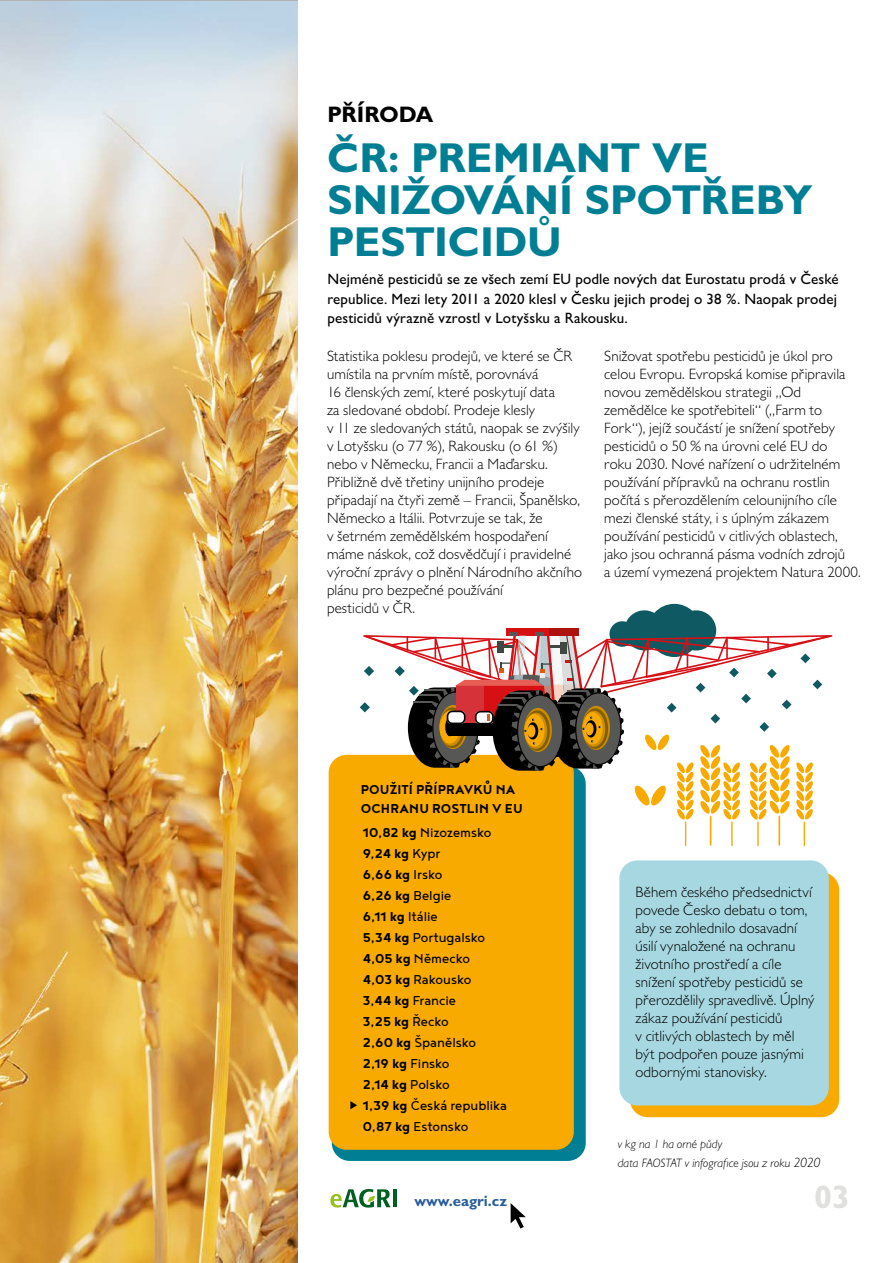
<style>
.page{position:relative;width:893px;height:1263px;background:#fff}
.page>*{position:absolute;margin:0;border:0;box-sizing:border-box;transform-origin:0 0}
.t1{font:700 42px/42px "Gill Sans MT Pro";letter-spacing:-.01em;color:#007f94}
.t2{font:700 32.55px "Gill Sans MT Pro";color:#e0e0df}
.t3{font:700 22.5px "Gill Sans MT Pro";letter-spacing:-.005em;color:#000}
.t4{font:15.75px/21px "Noyh Geometric";letter-spacing:-.005em;color:#000}
.t5{font:700 15.75px/18.9px "Noyh Geometric";letter-spacing:.01em;color:#000}
.t6{font:300 15px/18px "Gill Sans MT Pro";letter-spacing:.005em;color:#000}
.t7{font:500 15px/19.5px "Gill Sans MT Pro";letter-spacing:.01em;color:#000;text-align:justify}
.t8{font:700 15px "Gill Sans MT Pro";color:#275b9b}
.t9{font:italic 300 12.15px/18.9px "Gill Sans MT Pro";letter-spacing:.005em;color:#000}
.s1{font-weight:700}
.s2{font-size:13.5px}
</style>
<div class="page">
<div style="left:630px;top:872px;width:209px;height:245px;background:#f8aa00;border-radius:18px"></div>
<div style="left:332px;top:766px;width:254px;height:395px;background:#007f94;border-radius:18px"></div>
<div style="left:619px;top:860px;width:210px;height:245px;background:#a7d8e1;border-radius:18px"></div>
<div style="left:329px;top:755px;width:245px;height:395px;background:#f8aa00;border-radius:18px"></div>
<img style="left:0;top:1px;width:298px;height:1261px">
<svg style="left:360px;top:604px;width:472px;height:242px"></svg>
<hr style="left:757px;top:821px;width:2px;height:25px;background:#f8aa00">
<svg style="left:350px;top:1101px;width:7px;height:8px"></svg>
<svg style="left:510px;top:1203px;width:16px;height:26px"></svg>
<hr style="left:393px;top:1189px;width:4px;height:18px;background:#005f21">
<svg style="left:330px;top:1189px;width:60px;height:18px"></svg>
<h3 class="t3" style="left:327px;top:100px;width:108px">PŘÍRODA</h3>
<h1 class="t1" style="left:327px;top:136px;width:487px">ČR: PREMIANT VE<br>SNIŽOVÁNÍ SPOTŘEBY<br>PESTICIDŮ</h1>
<p class="t7" style="left:327px;top:269px;width:513px">Nejméně pesticidů se ze všech zemí EU podle nových dat Eurostatu prodá v České republice. Mezi lety 2011 a 2020 klesl v Česku jejich prodej o 38 %. Naopak prodej pesticidů výrazně vzrostl v Lotyšsku a Rakousku.</p>
<p class="t6" style="left:327px;top:347px;width:257px">Statistika poklesu prodejů, ve které se ČR umístila na prvním místě, porovnává<br>16 členských zemí, které poskytují data<br>za sledované období. Prodeje klesly<br>v 11 ze sledovaných států, naopak se zvýšily v Lotyšsku (o 77 %), Rakousku (o 61 %) nebo v Německu, Francii a Maďarsku.<br>Přibližně dvě třetiny unijního prodeje připadají na čtyři země – Francii, Španělsko, Německo a Itálii. Potvrzuje se tak, že<br>v šetrném zemědělském hospodaření máme náskok, což dosvědčují i pravidelné výroční zprávy o plnění Národního akčního plánu pro bezpečné používání<br>pesticidů v ČR.</p>
<p class="t6" style="left:604px;top:347px;width:258px">Snižovat spotřebu pesticidů je úkol pro celou Evropu. Evropská komise připravila novou zemědělskou strategii „Od zemědělce ke spotřebiteli“ („Farm to Fork“), jejíž součástí je snížení spotřeby pesticidů o 50 % na úrovni celé EU do<br>roku 2030. Nové nařízení o udržitelném používání přípravků na ochranu rostlin počítá s přerozdělením celounijního cíle mezi členské státy, i s úplným zákazem používání pesticidů v citlivých oblastech, jako jsou ochranná pásma vodních zdrojů<br>a území vymezená projektem Natura 2000.</p>
<p class="t5" style="left:361px;top:779px;width:163px">POUŽITÍ PŘÍPRAVKŮ NA<br>OCHRANU ROSTLIN V EU</p>
<p class="t4" style="left:363px;top:821px;width:146px"><span class="s1">10,82 kg</span> Nizozemsko<br><span class="s1">9,24 kg</span> Kypr<br><span class="s1">6,66 kg</span> Irsko<br><span class="s1">6,26 kg</span> Belgie<br><span class="s1">6,11 kg</span> Itálie<br><span class="s1">5,34 kg</span> Portugalsko<br><span class="s1">4,05 kg</span> Německo<br><span class="s1">4,03 kg</span> Rakousko<br><span class="s1">3,44 kg</span> Francie<br><span class="s1">3,25 kg</span> Řecko<br><span class="s1">2,60 kg</span> Španělsko<br><span class="s1">2,19 kg</span> Finsko<br><span class="s1">2,14 kg</span> Polsko<br><span class="s1">1,39 kg</span> Česká republika<br><span class="s1">0,87 kg</span> Estonsko</p>
<p class="t6" style="left:636px;top:883px;width:180px">Během českého předsednictví povede Česko debatu o tom, aby se zohlednilo dosavadní úsilí vynaložené na ochranu životního prostředí a cíle snížení spotřeby pesticidů se přerozdělily spravedlivě. Úplný zákaz používání pesticidů<br>v citlivých oblastech by měl být podpořen pouze jasnými odbornými stanovisky.</p>
<p class="t9" style="left:618px;top:1135px;width:204px">v kg na 1 ha orné půdy<br>data FAOSTAT v infografice jsou z roku <span class="s2">2020</span></p>
<p class="t8" style="left:415px;top:1192px;width:94px">www.eagri.cz</p>
<h2 class="t2" style="left:814px;top:1176px;width:37px">03</h2>
</div>
